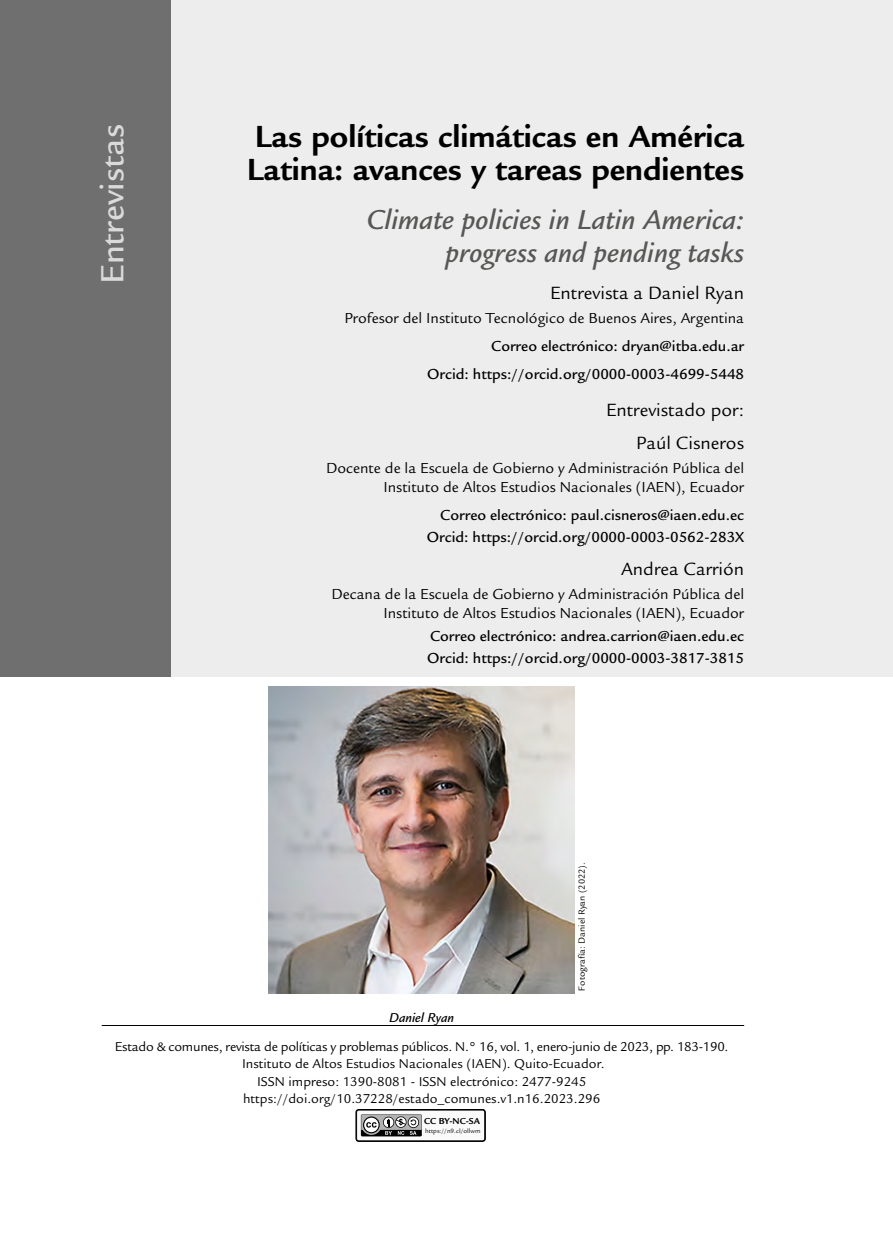
<style>
.page{position:relative;width:893px;height:1241px;background:#fff}
.page>*{position:absolute;margin:0;border:0;box-sizing:border-box;transform-origin:0 0}
.Título_sección{font:500 35px "Legacy Sans Std";color:#dadada}
.Título_1{font:700 33.25px/33.2px "Legacy Sans Std";color:#000}
.Titulo_Ingles{font:italic 500 29.75px/33.2px "Legacy Sans Std";color:#575756;text-align:right}
.Autor_tema_entrevist{font:19.25px "Legacy Sans Std";color:#000}
.Autor_tema{font:19.25px "Legacy Sans Std";color:#000}
.Cargo_tema{font:15.75px/18.9px "Legacy Sans Std";color:#000;text-align:right}
.Orcid{font:500 15.75px "Legacy Sans Std";color:#000}
.Correo_Tema{font:500 15.75px "Legacy Sans Std";color:#000}
.Básico_primero{font:14px "Legacy Sans Std";color:#000}
.Básico_primero-2{font:14px "Legacy Sans Std";letter-spacing:-.02em;color:#000}
.Frase{font:italic 500 14px "Legacy Sans Std";color:#000}
.t1{font:9.62px "Legacy Sans Std";color:#000}
.t2{font:700 9.45px "Legacy Sans Std";letter-spacing:-.005em;color:#000}
.t3{font:6.83px "Legacy Sans Std";color:#000}
</style>
<div class="page">
<div style="left:50px;top:0;width:843px;height:676px;background:#ededed"></div>
<div style="left:0;top:0;width:170px;height:676px;background:#706f6f"></div>
<img style="left:268px;top:686px;width:307px;height:307px">
<div style="left:356px;top:1109px;width:129px;height:31px;background:#fafafa;border-radius:3px"></div>
<div style="left:356px;top:1109px;width:130px;height:32px;border:1px solid #000;border-radius:3px"></div>
<div style="left:356px;top:1109px;width:129px;height:31px;border:1px solid #000;border-radius:2px"></div>
<svg style="left:361px;top:1114px;width:61px;height:22px"></svg>
<hr style="left:102px;top:1024px;width:642px;height:1px;background:#000">
<p class="Título_sección" style="left:92px;top:284px;width:161px;rotate:-90deg">Entrevistas</p>
<p class="Título_1" style="left:247px;top:120px;width:499px">Las políticas climáticas en América<br>Latina: avances y tareas pendientes</p>
<p class="Titulo_Ingles" style="left:366px;top:203px;width:379px">Climate policies in Latin America: progress and pending tasks</p>
<p class="Autor_tema_entrevist" style="left:550px;top:282px;width:195px">Entrevista a Daniel Ryan</p>
<p class="Cargo_tema" style="left:344px;top:309px;width:401px">Profesor del Instituto Tecnológico de Buenos Aires, Argentina</p>
<p class="Correo_Tema" style="left:491px;top:337px;width:254px">Correo electrónico: dryan@itba.edu.ar</p>
<p class="Orcid" style="left:427px;top:365px;width:318px">Orcid: https://orcid.org/0000-0003-4699-5448</p>
<p class="Autor_tema" style="left:606px;top:399px;width:140px">Entrevistado por:</p>
<p class="Autor_tema_entrevist" style="left:636px;top:432px;width:109px">Paúl Cisneros</p>
<p class="Cargo_tema" style="left:326px;top:458px;width:420px">Docente de la Escuela de Gobierno y Administración Pública del<br>Instituto de Altos Estudios Nacionales (IAEN), Ecuador</p>
<p class="Correo_Tema" style="left:440px;top:505px;width:305px">Correo electrónico: paul.cisneros@iaen.edu.ec</p>
<p class="Orcid" style="left:427px;top:528px;width:319px">Orcid: https://orcid.org/0000-0003-0562-283X</p>
<p class="Autor_tema_entrevist" style="left:621px;top:558px;width:124px">Andrea Carrión</p>
<p class="Cargo_tema" style="left:331px;top:584px;width:414px">Decana de la Escuela de Gobierno y Administración Pública del<br>Instituto de Altos Estudios Nacionales (IAEN), Ecuador</p>
<p class="Correo_Tema" style="left:430px;top:626px;width:316px">Correo electrónico: andrea.carrion@iaen.edu.ec</p>
<p class="Orcid" style="left:427px;top:649px;width:318px">Orcid: https://orcid.org/0000-0003-3817-3815</p>
<p class="Frase" style="left:389px;top:1010px;width:66px">Daniel Ryan</p>
<p class="t1" style="left:576px;top:990px;width:129px;rotate:-90deg">Fotografía: Daniel Ryan (2022).</p>
<p class="Básico_primero-2" style="left:115px;top:1038px;width:615px">Estado &amp; comunes, revista de políticas y problemas públicos. N.° 16, vol. 1, enero-junio de 2023, pp. 183-190.</p>
<p class="Básico_primero" style="left:242px;top:1055px;width:364px">Instituto de Altos Estudios Nacionales (IAEN). Quito-Ecuador.</p>
<p class="Básico_primero" style="left:257px;top:1073px;width:331px">ISSN impreso: 1390-8081 - ISSN electrónico: 2477-9245</p>
<p class="Básico_primero" style="left:243px;top:1090px;width:359px">https://doi.org/10.37228/estado_comunes.v1.n16.2023.296</p>
<p class="t2" style="left:424px;top:1114px;width:58px">CC BY-NC-SA</p>
<p class="t3" style="left:425px;top:1126px;width:57px">https://n9.cl/ollwm</p>
</div>
